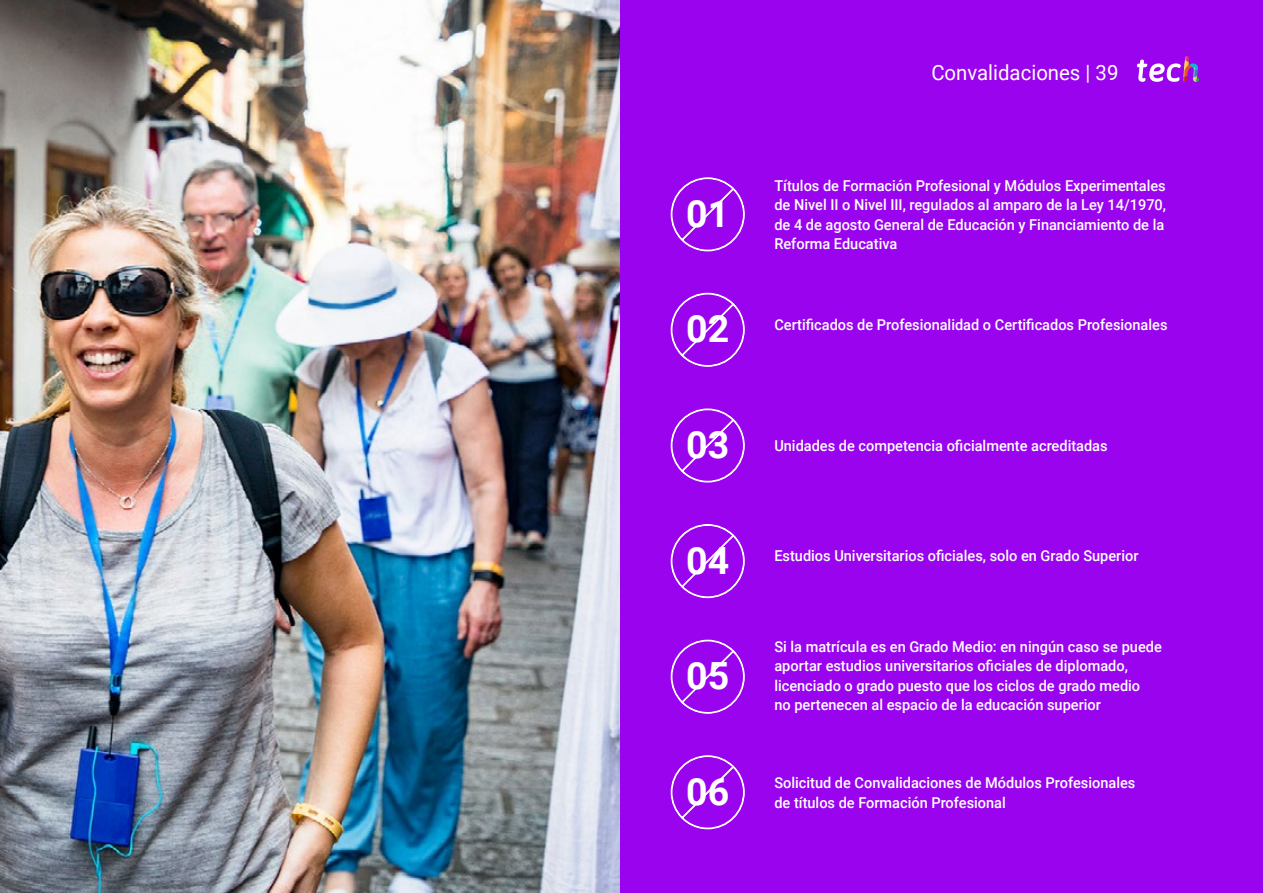
<style>
.page{position:relative;width:1263px;height:893px;background:#fff}
.page>*{position:absolute;margin:0;border:0;box-sizing:border-box;transform-origin:0 0}
.t1{font:700 37.5px "Roboto";color:#fff}
.t2{font:21px "Roboto";color:#fff}
.t3{font:500 15px/19.5px "Roboto";color:#fff}
</style>
<div class="page">
<img style="left:0;top:0;width:621px;height:893px">
<div style="left:621px;top:0;width:642px;height:893px;background:#9a03ee"></div>
<svg style="left:1137px;top:56px;width:62px;height:26px"></svg>
<svg style="left:670px;top:177px;width:75px;height:75px"></svg>
<svg style="left:670px;top:408px;width:75px;height:75px"></svg>
<svg style="left:670px;top:292px;width:75px;height:75px"></svg>
<svg style="left:670px;top:524px;width:75px;height:74px"></svg>
<svg style="left:670px;top:639px;width:75px;height:75px"></svg>
<svg style="left:670px;top:755px;width:75px;height:75px"></svg>
<h1 class="t1" style="left:686px;top:187px;width:45px">01</h1>
<h1 class="t1" style="left:686px;top:303px;width:45px">02</h1>
<h1 class="t1" style="left:686px;top:419px;width:45px">03</h1>
<h1 class="t1" style="left:686px;top:534px;width:45px">04</h1>
<h1 class="t1" style="left:686px;top:650px;width:45px">05</h1>
<h1 class="t1" style="left:686px;top:765px;width:45px">06</h1>
<h2 class="t2" style="left:931px;top:57px;width:189px">Convalidaciones | 39</h2>
<p class="t3" style="left:774px;top:175px;width:393px">Títulos de Formación Profesional y Módulos Experimentales de Nivel II o Nivel III, regulados al amparo de la Ley 14/1970, de 4 de agosto General de Educación y Financiamiento de la Reforma Educativa</p>
<p class="t3" style="left:774px;top:314px;width:395px">Certificados de Profesionalidad o Certificados Profesionales</p>
<p class="t3" style="left:774px;top:435px;width:335px">Unidades de competencia oficialmente acreditadas</p>
<p class="t3" style="left:774px;top:545px;width:366px">Estudios Universitarios oficiales, solo en Grado Superior</p>
<p class="t3" style="left:774px;top:636px;width:389px">Si la matrícula es en Grado Medio: en ningún caso se puede aportar estudios universitarios oficiales de diplomado, licenciado o grado puesto que los ciclos de grado medio<br>no pertenecen al espacio de la educación superior</p>
<p class="t3" style="left:774px;top:772px;width:362px">Solicitud de Convalidaciones de Módulos Profesionales de títulos de Formación Profesional</p>
</div>
